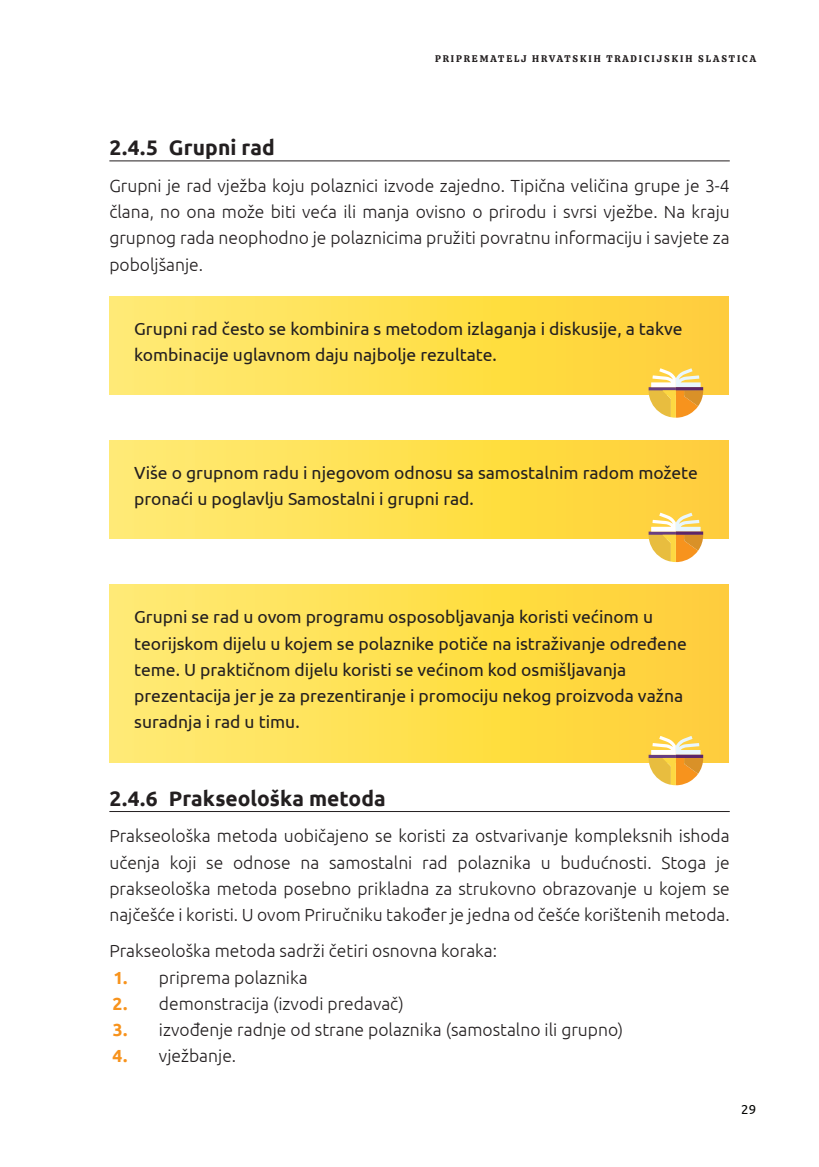
<style>
.page{position:relative;width:819px;height:1167px;background:#fff}
.page>*{position:absolute;margin:0;border:0;box-sizing:border-box;transform-origin:0 0}
.t1{font:700 21px "Ubuntu";color:#231f20}
.t2{font:300 17.5px/26.2px "Ubuntu";color:#231f20;text-align:justify}
.t3{font:17.5px/26.2px "Ubuntu";color:#231f20}
.t4{font:13.12px "Ubuntu";color:#040503}
.t5{font:9.62px "Calistoga";letter-spacing:.2em;color:#231f20}
.s1{font-weight:700;color:#f7931d}
</style>
<div class="page">
<hr style="left:109px;top:160px;width:620px;height:1px;background:#231f20">
<hr style="left:109px;top:810px;width:620px;height:1px;background:#231f20">
<div style="left:109px;top:296px;width:619px;height:98px;background:linear-gradient(to right,#ffed71,#ffd031)"></div>
<svg style="left:648px;top:368px;width:56px;height:49px"></svg>
<div style="left:109px;top:440px;width:619px;height:98px;background:linear-gradient(to right,#ffed71,#ffd031)"></div>
<svg style="left:648px;top:512px;width:56px;height:50px"></svg>
<div style="left:109px;top:585px;width:619px;height:176px;background:linear-gradient(to right,#ffed71,#ffd031)"></div>
<svg style="left:648px;top:735px;width:56px;height:50px"></svg>
<p class="t5" style="left:435px;top:50px;width:322px">PRIPREMATELJ HRVATSKIH TRADICIJSKIH SLASTICA</p>
<p class="t1" style="left:109px;top:135px;width:167px">2.4.5 Grupni rad</p>
<p class="t2" style="left:109px;top:172px;width:622px">Grupni je rad vježba koju polaznici izvode zajedno. Tipična veličina grupe je 3-4 člana, no ona može biti veća ili manja ovisno o prirodu i svrsi vježbe. Na kraju grupnog rada neophodno je polaznicima pružiti povratnu informaciju i savjete za poboljšanje.</p>
<p class="t3" style="left:134px;top:314px;width:550px">Grupni rad često se kombinira s metodom izlaganja i diskusije, a takve kombinacije uglavnom daju najbolje rezultate.</p>
<p class="t3" style="left:134px;top:459px;width:565px">Više o grupnom radu i njegovom odnosu sa samostalnim radom možete pronaći u poglavlju Samostalni i grupni rad.</p>
<p class="t3" style="left:134px;top:603px;width:554px">Grupni se rad u ovom programu osposobljavanja koristi većinom u teorijskom dijelu u kojem se polaznike potiče na istraživanje određene teme. U praktičnom dijelu koristi se većinom kod osmišljavanja prezentacija jer je za prezentiranje i promociju nekog proizvoda važna suradnja i rad u timu.</p>
<p class="t1" style="left:109px;top:785px;width:278px">2.4.6 Prakseološka metoda</p>
<p class="t2" style="left:109px;top:822px;width:622px">Prakseološka metoda uobičajeno se koristi za ostvarivanje kompleksnih ishoda učenja koji se odnose na samostalni rad polaznika u budućnosti. Stoga je prakseološka metoda posebno prikladna za strukovno obrazovanje u kojem se najčešće i koristi. U ovom Priručniku također je jedna od češće korištenih metoda.</p>
<p class="t2" style="left:109px;top:937px;width:389px">Prakseološka metoda sadrži četiri osnovna koraka:</p>
<p class="t2" style="left:113px;top:963px;width:196px"><span class="s1">1.</span> priprema polaznika</p>
<p class="t2" style="left:112px;top:989px;width:293px"><span class="s1">2.</span> demonstracija (izvodi predavač)</p>
<p class="t2" style="left:113px;top:1016px;width:512px"><span class="s1">3.</span> izvođenje radnje od strane polaznika (samostalno ili grupno)</p>
<p class="t2" style="left:113px;top:1042px;width:125px"><span class="s1">4.</span> vježbanje.</p>
<p class="t4" style="left:741px;top:1100px;width:16px">29</p>
</div>
